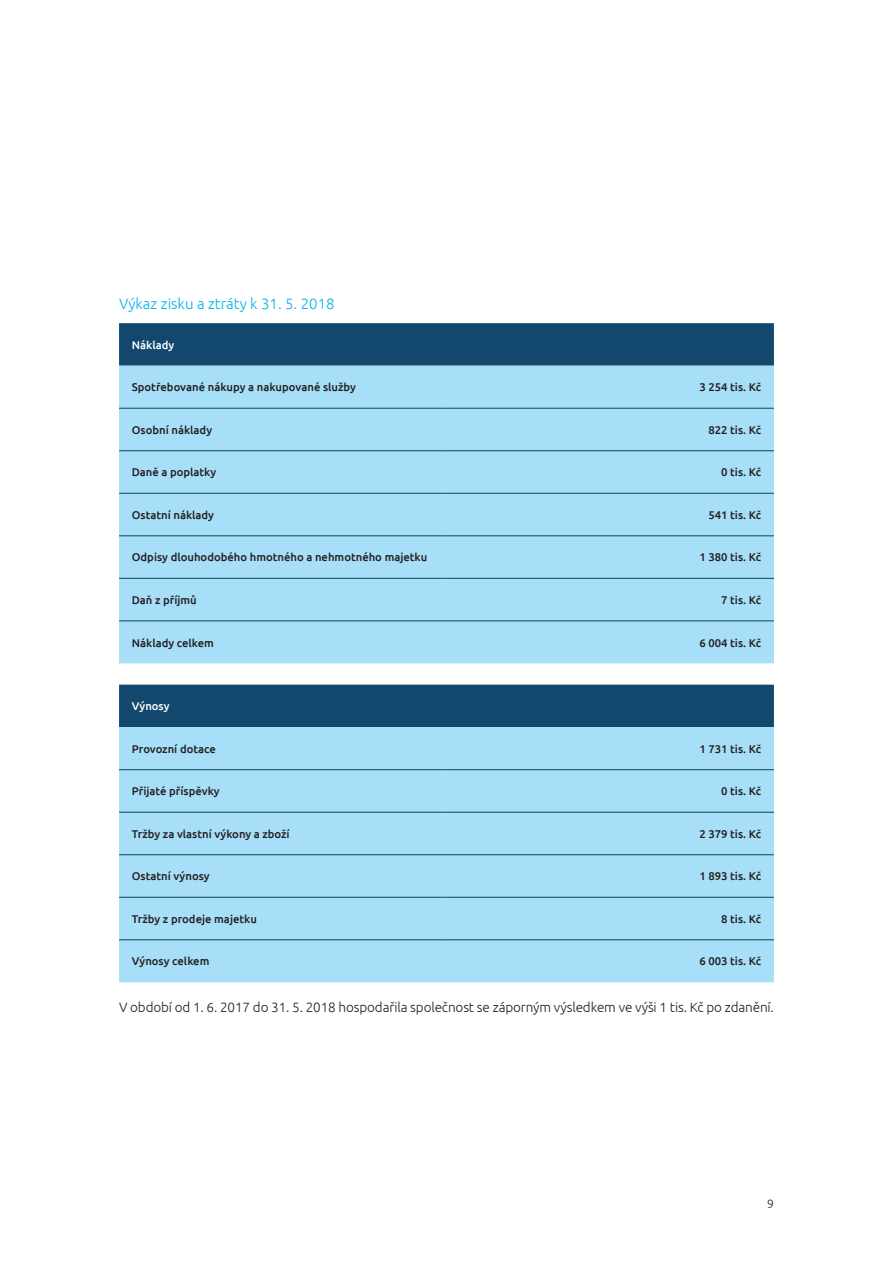
<style>
.page{position:relative;width:893px;height:1263px;background:#fff}
.page>*{position:absolute;margin:0;border:0;box-sizing:border-box;transform-origin:0 0}
.t1{font:300 15px "Ubuntu";color:#00b2ee}
.t2{font:300 13.5px "Ubuntu";letter-spacing:-.01em;color:#231f20}
.t3{font:300 12px "Ubuntu";color:#231f20}
.t4{font:500 11.25px "Ubuntu";color:#231f20}
.t5{font:500 11.25px "Ubuntu";color:#fff}
</style>
<div class="page">
<div style="left:119px;top:323px;width:655px;height:43px;background:#12486d"></div>
<div style="left:119px;top:366px;width:655px;height:297px;background:#a8dff8"></div>
<hr style="left:119px;top:408px;width:327px;height:1px;background:#12486d">
<hr style="left:446px;top:408px;width:328px;height:1px;background:#12486d">
<hr style="left:119px;top:450px;width:327px;height:1px;background:#12486d">
<hr style="left:446px;top:450px;width:328px;height:1px;background:#12486d">
<hr style="left:119px;top:493px;width:327px;height:1px;background:#12486d">
<hr style="left:446px;top:493px;width:328px;height:1px;background:#12486d">
<hr style="left:119px;top:535px;width:327px;height:1px;background:#12486d">
<hr style="left:446px;top:535px;width:328px;height:1px;background:#12486d">
<hr style="left:119px;top:578px;width:327px;height:1px;background:#12486d">
<hr style="left:446px;top:578px;width:328px;height:1px;background:#12486d">
<hr style="left:119px;top:620px;width:327px;height:1px;background:#12486d">
<hr style="left:446px;top:620px;width:328px;height:1px;background:#12486d">
<div style="left:119px;top:685px;width:655px;height:42px;background:#12486d"></div>
<div style="left:119px;top:727px;width:655px;height:255px;background:#a8dff8"></div>
<hr style="left:119px;top:769px;width:327px;height:1px;background:#12486d">
<hr style="left:446px;top:769px;width:328px;height:1px;background:#12486d">
<hr style="left:119px;top:812px;width:327px;height:1px;background:#12486d">
<hr style="left:446px;top:812px;width:328px;height:1px;background:#12486d">
<hr style="left:119px;top:854px;width:327px;height:1px;background:#12486d">
<hr style="left:446px;top:854px;width:328px;height:1px;background:#12486d">
<hr style="left:119px;top:897px;width:327px;height:1px;background:#12486d">
<hr style="left:446px;top:897px;width:328px;height:1px;background:#12486d">
<hr style="left:119px;top:939px;width:327px;height:1px;background:#12486d">
<hr style="left:446px;top:939px;width:328px;height:1px;background:#12486d">
<h1 class="t1" style="left:119px;top:295px;width:217px">Výkaz zisku a ztráty k 31. 5. 2018</h1>
<p class="t5" style="left:132px;top:338px;width:44px">Náklady</p>
<p class="t4" style="left:132px;top:380px;width:226px">Spotřebované nákupy a nakupované služby</p>
<p class="t4" style="left:699px;top:380px;width:63px">3 254 tis. Kč</p>
<p class="t4" style="left:132px;top:423px;width:82px">Osobní náklady</p>
<p class="t4" style="left:708px;top:423px;width:54px">822 tis. Kč</p>
<p class="t4" style="left:132px;top:465px;width:86px">Daně a poplatky</p>
<p class="t4" style="left:721px;top:465px;width:41px">0 tis. Kč</p>
<p class="t4" style="left:132px;top:508px;width:84px">Ostatní náklady</p>
<p class="t4" style="left:708px;top:508px;width:54px">541 tis. Kč</p>
<p class="t4" style="left:132px;top:550px;width:297px">Odpisy dlouhodobého hmotného a nehmotného majetku</p>
<p class="t4" style="left:699px;top:550px;width:63px">1 380 tis. Kč</p>
<p class="t4" style="left:132px;top:593px;width:67px">Daň z příjmů</p>
<p class="t4" style="left:721px;top:593px;width:41px">7 tis. Kč</p>
<p class="t4" style="left:132px;top:635px;width:84px">Náklady celkem</p>
<p class="t4" style="left:699px;top:635px;width:63px">6 004 tis. Kč</p>
<p class="t5" style="left:132px;top:699px;width:39px">Výnosy</p>
<p class="t4" style="left:132px;top:742px;width:86px">Provozní dotace</p>
<p class="t4" style="left:699px;top:742px;width:63px">1 731 tis. Kč</p>
<p class="t4" style="left:132px;top:784px;width:89px">Přijaté příspěvky</p>
<p class="t4" style="left:721px;top:784px;width:41px">0 tis. Kč</p>
<p class="t4" style="left:132px;top:827px;width:159px">Tržby za vlastní výkony a zboží</p>
<p class="t4" style="left:699px;top:827px;width:63px">2 379 tis. Kč</p>
<p class="t4" style="left:132px;top:869px;width:79px">Ostatní výnosy</p>
<p class="t4" style="left:699px;top:869px;width:63px">1 893 tis. Kč</p>
<p class="t4" style="left:132px;top:912px;width:127px">Tržby z prodeje majetku</p>
<p class="t4" style="left:721px;top:912px;width:41px">8 tis. Kč</p>
<p class="t4" style="left:132px;top:954px;width:79px">Výnosy celkem</p>
<p class="t4" style="left:699px;top:954px;width:63px">6 003 tis. Kč</p>
<p class="t2" style="left:119px;top:999px;width:656px">V období od 1. 6. 2017 do 31. 5. 2018 hospodařila společnost se záporným výsledkem ve výši 1 tis. Kč po zdanění.</p>
<p class="t3" style="left:767px;top:1196px;width:8px">9</p>
</div>
